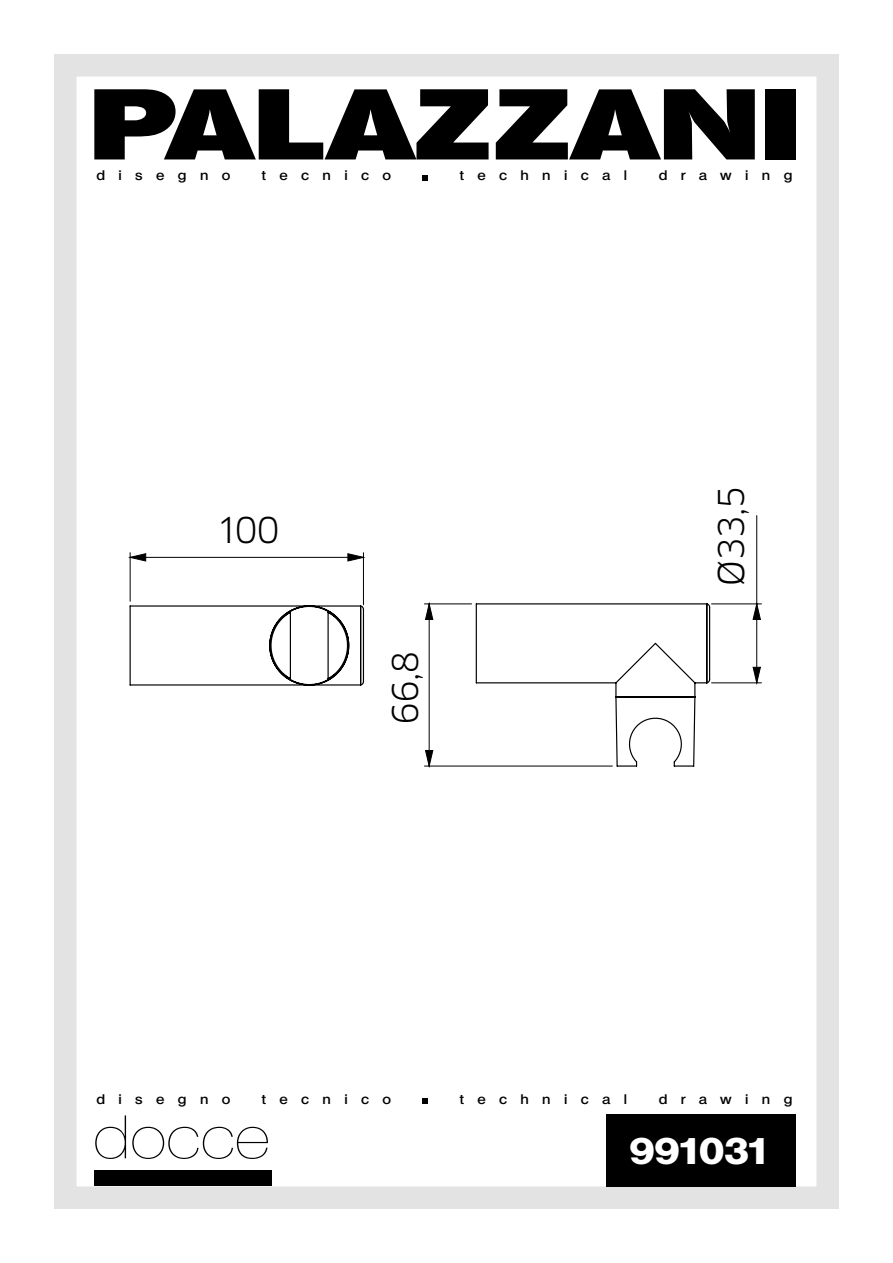
<style>
.page{position:relative;width:893px;height:1263px;background:#fff}
.page>*{position:absolute;margin:0;border:0;box-sizing:border-box;transform-origin:0 0}
.t1{font:200 60px "Helvetica Neue";color:#000;scale:1.15 1}
.t2{font:800 36px "Olympia";letter-spacing:-.03em;color:#fff;scale:1.1 1}
.t3{font:34.8px "Clan LF";color:#000}
.t4{font:600 13.5px "Olympia";letter-spacing:.9em;color:#000;scale:1.1 1}
</style>
<div class="page">
<div style="left:54px;top:54px;width:785px;height:1155px;border:22px solid #e3e3e3"></div>
<svg style="left:496px;top:89px;width:259px;height:70px"></svg>
<div style="left:765px;top:89px;width:31px;height:70px;background:#000"></div>
<svg style="left:94px;top:89px;width:395px;height:70px"></svg>
<svg style="left:422px;top:175px;width:6px;height:5px"></svg>
<svg style="left:422px;top:1098px;width:6px;height:6px"></svg>
<div style="left:606px;top:1114px;width:190px;height:72px;background:#000"></div>
<div style="left:94px;top:1170px;width:178px;height:16px;background:#000"></div>
<hr style="left:363px;top:553px;width:1px;height:52px;background:#000">
<hr style="left:130px;top:553px;width:1px;height:48px;background:#000">
<hr style="left:756px;top:516px;width:1px;height:88px;background:#000">
<hr style="left:711px;top:682px;width:50px;height:1px;background:#000">
<hr style="left:711px;top:603px;width:50px;height:1px;background:#000">
<svg style="left:130px;top:554px;width:233px;height:7px"></svg>
<svg style="left:711px;top:604px;width:49px;height:81px"></svg>
<svg style="left:129px;top:602px;width:582px;height:165px"></svg>
<p class="t4" style="left:96px;top:168px;width:123px">disegno</p>
<p class="t4" style="left:262px;top:168px;width:119px">tecnico</p>
<p class="t4" style="left:460px;top:168px;width:154px">technical</p>
<p class="t4" style="left:659px;top:168px;width:123px">drawing</p>
<h3 class="t3" style="left:219px;top:511px;width:62px">100</h3>
<h3 class="t3" style="left:386px;top:724px;width:74px;rotate:-90deg">66,8</h3>
<h3 class="t3" style="left:712px;top:585px;width:100px;rotate:-90deg">Ø33,5</h3>
<p class="t4" style="left:96px;top:1091px;width:123px">disegno</p>
<p class="t4" style="left:262px;top:1091px;width:119px">tecnico</p>
<p class="t4" style="left:460px;top:1091px;width:154px">technical</p>
<p class="t4" style="left:659px;top:1091px;width:123px">drawing</p>
<h1 class="t1" style="left:93px;top:1102px;width:155px">docce</h1>
<h2 class="t2" style="left:629px;top:1130px;width:132px">991031</h2>
</div>
